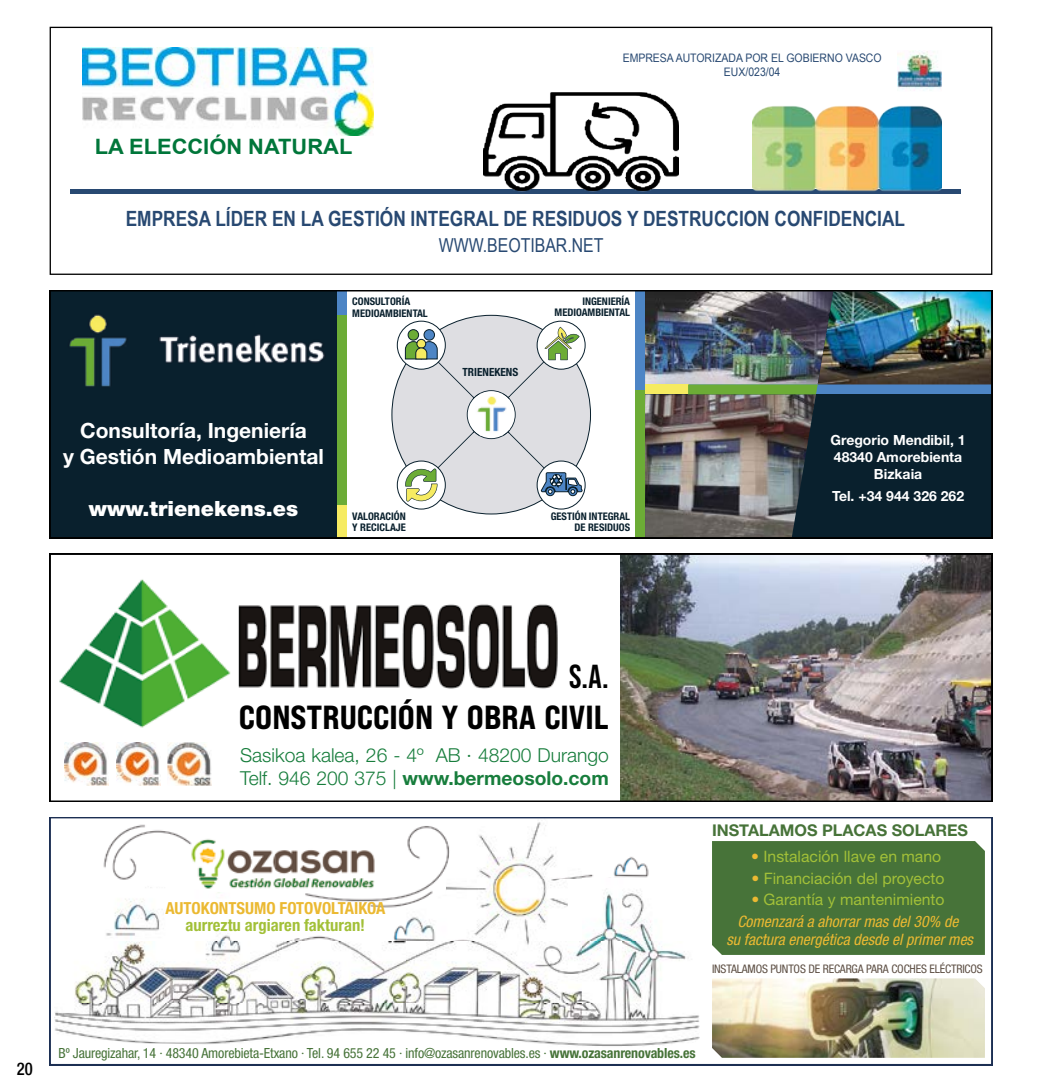
<style>
.page{position:relative;width:1042px;height:1092px;background:#fff}
.page>*{position:absolute;margin:0;border:0;box-sizing:border-box;transform-origin:0 0}
.t1{font:33.25px "Bebas Neue Pro Exp Eb";color:#000}
.t2{font:700 33.25px "Bebas Neue Pro";color:#000}
.t3{font:700 21.18px "Arial";color:#00763a}
.t4{font:700 21px "Arial Narrow";color:#284972}
.t5{font:700 21px/25.2px "Helvetica Neue LT Std";color:#fff;text-align:center}
.t6{font:900 21px "Helvetica Neue LT Std";color:#fff}
.t7{font:300 19.25px/23.1px "Helvetica Neue LT Std";color:#177d3c}
.t8{font:19.25px "Arial Narrow";color:#284972}
.t9{font:500 condensed 17.5px "Helvetica Neue LT Std";color:#000;scale:.95 1}
.t10{font:700 condensed 16.62px "Helvetica Neue LT Std";color:#ebb932}
.t11{font:700 condensed 16.62px "Helvetica Neue LT Std";color:#a2c038}
.t12{font:700 16.1px "Helvetica Neue LT Std";color:#477339}
.t13{font:italic condensed 15.75px/22.4px "Helvetica Neue LT Std";color:#ebb932;text-align:center}
.t14{font:15.75px "Helvetica Neue LT Std";color:#a2c038}
.t15{font:condensed 14px "Helvetica Neue LT Std";letter-spacing:-.01em;color:#477339}
.t16{font:700 14px/16.8px "Helvetica Neue LT Std";color:#fff;text-align:center}
.t17{font:condensed 11.9px "Helvetica Neue LT Std";letter-spacing:-.015em;color:#5e5045}
.t18{font:11.72px/14px "Arial Narrow";color:#284972;text-align:center;scale:1.09 1}
.t19{font:700 condensed 11.38px "Helvetica Neue LT Std";color:#09202d}
.t20{font:700 condensed 10.5px/11.4px "Helvetica Neue LT Std";color:#09202d}
.s1{font-weight:700}
.s2{color:#ebb932}
.s3{font-style:normal;font-stretch:normal}
.s4{font-style:normal;font-stretch:normal;color:#a2c038}
</style>
<div class="page">
<svg style="left:50px;top:817px;width:942px;height:248px"></svg>
<img style="left:50px;top:290px;width:942px;height:248px">
<img style="left:50px;top:553px;width:942px;height:248px">
<img style="left:82px;top:47px;width:291px;height:88px">
<div style="left:70px;top:189px;width:890px;height:5px;background:#284972"></div>
<img style="left:484px;top:92px;width:195px;height:100px">
<img style="left:897px;top:50px;width:44px;height:26px">
<img style="left:752px;top:76px;width:189px;height:116px">
<div style="left:50px;top:27px;width:942px;height:248px;border:1px solid #000"></div>
<h2 class="t3" style="left:95px;top:132px;width:259px">LA ELECCIÓN NATURAL</h2>
<p class="t18" style="left:623px;top:50px;width:239px">EMPRESA AUTORIZADA POR EL GOBIERNO VASCO<br>EUX/023/04</p>
<h3 class="t4" style="left:126px;top:203px;width:781px">EMPRESA LÍDER EN LA GESTIÓN INTEGRAL DE RESIDUOS Y DESTRUCCION CONFIDENCIAL</h3>
<h3 class="t8" style="left:439px;top:231px;width:166px">WWW.BEOTIBAR.NET</h3>
<h3 class="t5" style="left:63px;top:418px;width:262px">Consultoría, Ingeniería<br>y Gestión Medioambiental</h3>
<h3 class="t6" style="left:89px;top:496px;width:211px">www.trienekens.es</h3>
<p class="t20" style="left:352px;top:295px;width:77px">CONSULTORÍA<br>MEDIOAMBIENTAL</p>
<p class="t19" style="left:462px;top:364px;width:57px">TRIENEKENS</p>
<p class="t20" style="left:554px;top:295px;width:77px;text-align:right">INGENIERÍA<br>MEDIOAMBIENTAL</p>
<p class="t20" style="left:352px;top:510px;width:55px">VALORACIÓN<br>Y RECICLAJE</p>
<p class="t20" style="left:551px;top:510px;width:81px;text-align:right">GESTIÓN INTEGRAL<br>DE RESIDUOS</p>
<p class="t16" style="left:830px;top:431px;width:137px">Gregorio Mendibil, 1<br>48340 Amorebienta<br>Bizkaia</p>
<p class="t16" style="left:832px;top:487px;width:134px">Tel. +34 944 326 262</p>
<h1 class="t2" style="left:569px;top:657px;width:41px">S.A.</h1>
<h1 class="t1" style="left:239px;top:696px;width:371px">CONSTRUCCIÓN Y OBRA CIVIL</h1>
<h3 class="t7" style="left:240px;top:743px;width:370px">Sasikoa kalea, 26 - 4º AB · 48200 Durango<br>Telf. 946 200 375 | <span class="s1">www.bermeosolo.com</span></h3>
<p class="t10" style="left:165px;top:897px;width:221px">AUTOKONTSUMO FOTOVOLTAIKOA</p>
<p class="t11" style="left:185px;top:915px;width:181px">aurreztu argiaren fakturan!</p>
<p class="t12" style="left:712px;top:820px;width:258px">INSTALAMOS PLACAS SOLARES</p>
<p class="t14" style="left:751px;top:847px;width:191px"><span class="s2">•</span> Instalación llave en mano</p>
<p class="t14" style="left:751px;top:868px;width:195px"><span class="s2">•</span> Financiación del proyecto</p>
<p class="t13" style="left:737px;top:888px;width:223px"><span class="s3">•</span> <span class="s4">Garantía y mantenimiento<br></span>Comenzará a ahorrar mas del 30% de</p>
<p class="t13" style="left:726px;top:928px;width:248px">su factura energética desde el primer mes</p>
<p class="t17" style="left:712px;top:962px;width:272px">INSTALAMOS PUNTOS DE RECARGA PARA COCHES ELÉCTRICOS</p>
<p class="t9" style="left:17px;top:1058px;width:18px">20</p>
<p class="t15" style="left:59px;top:1044px;width:638px">Bº Jauregizahar, 14 · 48340 Amorebieta-Etxano · Tel. 94 655 22 45 · info@ozasanrenovables.es · <span class="s1">www.ozasanrenovables.es</span></p>
</div>
